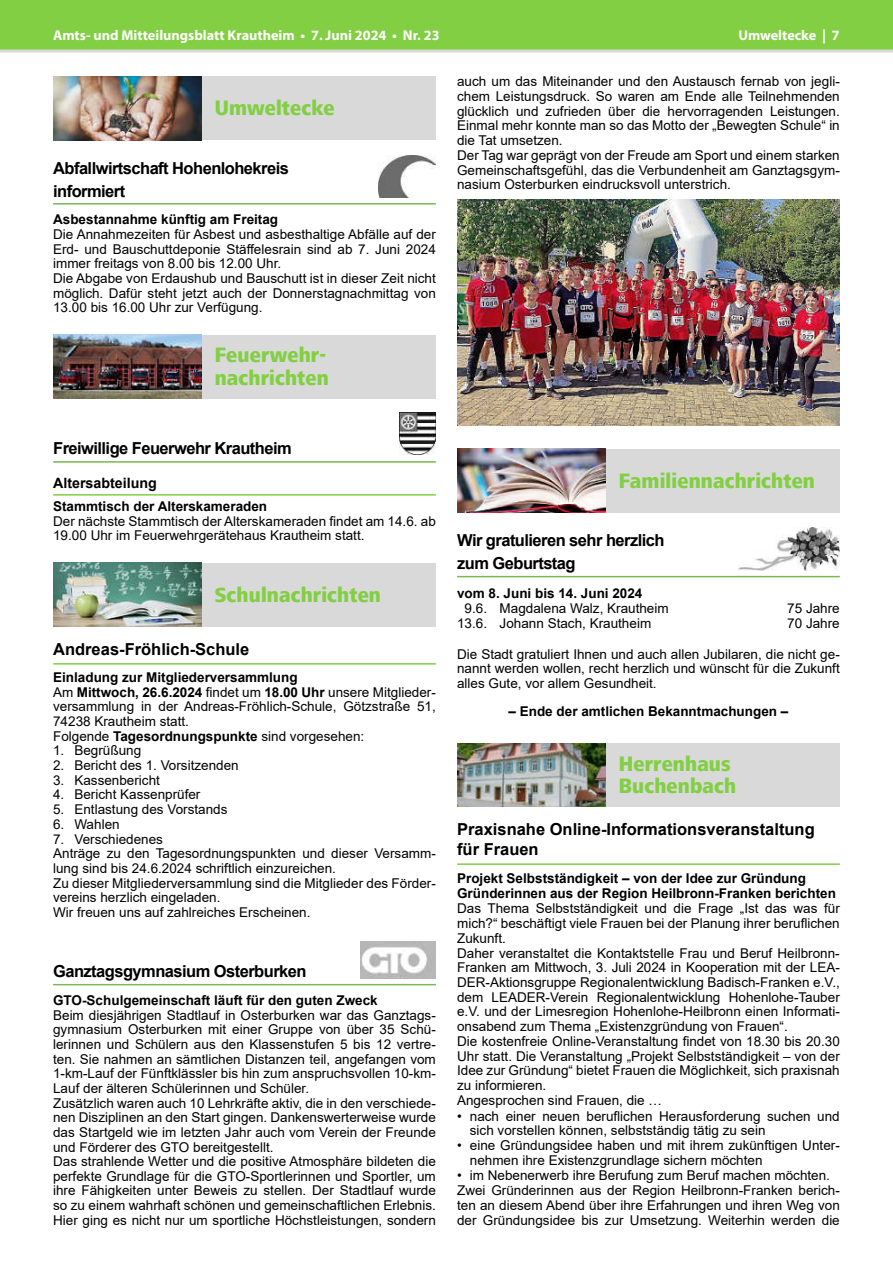
<style>
.page{position:relative;width:893px;height:1263px;background:#fff}
.page>*{position:absolute;margin:0;border:0;box-sizing:border-box;transform-origin:0 0}
.t1{font:800 21.45px/22.5px "Frutiger Next LT";letter-spacing:.01em;color:#82cf43;scale:.91 1}
.t2{font:700 16.5px/22.5px "Arial";letter-spacing:-.035em;color:#000}
.t3{font:700 16.5px/19.5px "Arial";color:#000}
.t4{font:700 14.25px "Myriad Pro";color:#fff}
.t5{font:700 14.25px "Arial";color:#000}
.t6{font:13.5px/14.7px "Arial";color:#000}
.t7{font:700 13.5px/15.3px "Arial";color:#000}
.s1{font-weight:700}
</style>
<div class="page">
<div style="left:0;top:0;width:893px;height:51px;background:#82cf43"></div>
<hr style="left:0;top:50px;width:893px;height:3px;background:#d9d9d9">
<hr style="left:53px;top:494px;width:383px;height:2px;background:#82cf43">
<hr style="left:53px;top:663px;width:383px;height:2px;background:#82cf43">
<div style="left:53px;top:77px;width:383px;height:63px;background:#d9d9d9"></div>
<img style="left:53px;top:77px;width:149px;height:63px">
<hr style="left:53px;top:203px;width:383px;height:2px;background:#77ba53">
<img style="left:378px;top:155px;width:58px;height:43px">
<div style="left:53px;top:335px;width:383px;height:63px;background:#d9d9d9"></div>
<img style="left:53px;top:335px;width:149px;height:63px">
<hr style="left:53px;top:461px;width:383px;height:2px;background:#77ba53">
<img style="left:400px;top:412px;width:36px;height:43px">
<div style="left:53px;top:563px;width:383px;height:63px;background:#d9d9d9"></div>
<img style="left:53px;top:563px;width:149px;height:63px">
<hr style="left:53px;top:984px;width:383px;height:1px;background:#77ba53">
<img style="left:361px;top:942px;width:75px;height:36px">
<hr style="left:457px;top:863px;width:383px;height:2px;background:#82cf43">
<img style="left:457px;top:200px;width:383px;height:226px">
<div style="left:457px;top:449px;width:383px;height:64px;background:#d9d9d9"></div>
<img style="left:457px;top:449px;width:149px;height:64px">
<hr style="left:457px;top:576px;width:383px;height:1px;background:#77ba53">
<img style="left:739px;top:528px;width:101px;height:42px">
<div style="left:457px;top:743px;width:383px;height:64px;background:#d9d9d9"></div>
<img style="left:457px;top:743px;width:149px;height:64px">
<p class="t4" style="left:53px;top:26px;width:388px">Amts- und Mitteilungsblatt Krautheim • 7. Juni 2024 • Nr. 23</p>
<p class="t4" style="left:738px;top:26px;width:103px">Umweltecke | 7</p>
<h1 class="t1" style="left:215px;top:97px;width:133px">Umweltecke</h1>
<p class="t2" style="left:53px;top:158px;width:237px">Abfallwirtschaft Hohenlohekreis informiert</p>
<p class="t7" style="left:53px;top:212px;width:227px">Asbestannahme künftig am Freitag</p>
<p class="t6" style="left:53px;top:227px;width:384px">Die Annahmezeiten für Asbest und asbesthaltige Abfälle auf der Erd- und Bauschuttdeponie Stäffelesrain sind ab 7. Juni 2024 immer freitags von 8.00 bis 12.00 Uhr.<br>Die Abgabe von Erdaushub und Bauschutt ist in dieser Zeit nicht möglich. Dafür steht jetzt auch der Donnerstagnachmittag von 13.00 bis 16.00 Uhr zur Verfügung.</p>
<h1 class="t1" style="left:215px;top:344px;width:127px">Feuerwehr&shy;nachrichten</h1>
<p class="t6" style="left:457px;top:74px;width:384px">auch um das Miteinander und den Austausch fernab von jegli&shy;chem Leistungsdruck. So waren am Ende alle Teilnehmenden glücklich und zufrieden über die hervorragenden Leistungen.<br>Einmal mehr konnte man so das Motto der „Bewegten Schule“ in die Tat umsetzen.<br>Der Tag war geprägt von der Freude am Sport und einem starken Gemeinschaftsgefühl, das die Verbundenheit am Ganztagsgym&shy;nasium Osterburken eindrucksvoll unterstrich.</p>
<p class="t2" style="left:53px;top:437px;width:240px">Freiwillige Feuerwehr Krautheim</p>
<p class="t5" style="left:53px;top:473px;width:105px">Altersabteilung</p>
<p class="t7" style="left:53px;top:499px;width:216px">Stammtisch der Alterskameraden</p>
<p class="t6" style="left:53px;top:513px;width:384px">Der nächste Stammtisch der Alterskameraden findet am 14.6. ab<br>19.00 Uhr im Feuerwehrgerätehaus Krautheim statt.</p>
<h1 class="t1" style="left:215px;top:583px;width:184px">Schulnachrichten</h1>
<p class="t3" style="left:53px;top:639px;width:198px">Andreas-Fröhlich-Schule</p>
<p class="t6" style="left:53px;top:670px;width:384px"><span class="s1">Einladung zur Mitgliederversammlung<br></span>Am <span class="s1">Mittwoch, 26.6.2024</span> findet um <span class="s1">18.00 Uhr</span> unsere Mitglieder&shy;versammlung in der Andreas-Fröhlich-Schule, Götzstraße 51, 74238 Krautheim statt.<br>Folgende <span class="s1">Tagesordnungspunkte</span> sind vorgesehen:</p>
<p class="t6" style="left:53px;top:743px;width:90px">1. Begrüßung</p>
<p class="t6" style="left:53px;top:758px;width:187px">2. Bericht des 1. Vorsitzenden</p>
<p class="t6" style="left:53px;top:773px;width:108px">3. Kassenbericht</p>
<p class="t6" style="left:53px;top:787px;width:149px">4. Bericht Kassenprüfer</p>
<p class="t6" style="left:53px;top:802px;width:176px">5. Entlastung des Vorstands</p>
<p class="t6" style="left:53px;top:817px;width:68px">6. Wahlen</p>
<p class="t6" style="left:53px;top:831px;width:384px">7. Verschiedenes<br>Anträge zu den Tagesordnungspunkten und dieser Versamm&shy;lung sind bis 24.6.2024 schriftlich einzureichen.<br>Zu dieser Mitgliederversammlung sind die Mitglieder des Förder&shy;vereins herzlich eingeladen.<br>Wir freuen uns auf zahlreiches Erscheinen.</p>
<p class="t2" style="left:53px;top:960px;width:255px">Ganztagsgymnasium Osterburken</p>
<p class="t7" style="left:53px;top:993px;width:326px">GTO-Schulgemeinschaft läuft für den guten Zweck</p>
<p class="t6" style="left:53px;top:1008px;width:384px">Beim diesjährigen Stadtlauf in Osterburken war das Ganztags&shy;gymnasium Osterburken mit einer Gruppe von über 35 Schü&shy;lerinnen und Schülern aus den Klassenstufen 5 bis 12 vertre&shy;ten. Sie nahmen an sämtlichen Distanzen teil, angefangen vom 1-km-Lauf der Fünftklässler bis hin zum anspruchsvollen 10-km-Lauf der älteren Schülerinnen und Schüler.<br>Zusätzlich waren auch 10 Lehrkräfte aktiv, die in den verschiede&shy;nen Disziplinen an den Start gingen. Dankenswerterweise wurde das Startgeld wie im letzten Jahr auch vom Verein der Freunde und Förderer des GTO bereitgestellt.<br>Das strahlende Wetter und die positive Atmosphäre bildeten die perfekte Grundlage für die GTO-Sportlerinnen und Sportler, um ihre Fähigkeiten unter Beweis zu stellen. Der Stadtlauf wurde so zu einem wahrhaft schönen und gemeinschaftlichen Erlebnis.<br>Hier ging es nicht nur um sportliche Höchstleistungen, sondern</p>
<h1 class="t1" style="left:619px;top:469px;width:217px">Familiennachrichten</h1>
<p class="t2" style="left:457px;top:530px;width:209px">Wir gratulieren sehr herzlich zum Geburtstag</p>
<p class="t7" style="left:457px;top:585px;width:187px">vom 8. Juni bis 14. Juni 2024</p>
<p class="t6" style="left:465px;top:601px;width:206px">9.6. Magdalena Walz, Krautheim</p>
<p class="t6" style="left:787px;top:601px;width:54px">75 Jahre</p>
<p class="t6" style="left:457px;top:616px;width:196px">13.6. Johann Stach, Krautheim</p>
<p class="t6" style="left:787px;top:616px;width:54px">70 Jahre</p>
<p class="t6" style="left:457px;top:646px;width:384px;text-align:justify">Die Stadt gratuliert Ihnen und auch allen Jubilaren, die nicht ge&shy;nannt werden wollen, recht herzlich und wünscht für die Zukunft alles Gute, vor allem Gesundheit.</p>
<p class="t7" style="left:509px;top:703px;width:281px">– Ende der amtlichen Bekanntmachungen –</p>
<h1 class="t1" style="left:619px;top:752px;width:131px">Herrenhaus<br>Buchenbach</h1>
<p class="t3" style="left:457px;top:820px;width:359px">Praxisnahe Online-Informationsveranstaltung für Frauen</p>
<p class="t7" style="left:457px;top:871px;width:380px">Projekt Selbstständigkeit – von der Idee zur Gründung<br>Gründerinnen aus der Region Heilbronn-Franken berichten</p>
<p class="t6" style="left:457px;top:901px;width:384px">Das Thema Selbstständigkeit und die Frage „Ist das was für mich?“ beschäftigt viele Frauen bei der Planung ihrer beruflichen Zukunft.<br>Daher veranstaltet die Kontaktstelle Frau und Beruf Heilbronn-Franken am Mittwoch, 3. Juli 2024 in Kooperation mit der LEA-DER-Aktionsgruppe Regionalentwicklung Badisch-Franken e.V., dem LEADER-Verein Regionalentwicklung Hohenlohe-Tauber e.V. und der Limesregion Hohenlohe-Heilbronn einen Informati&shy;onsabend zum Thema „Existenzgründung von Frauen“.<br>Die kostenfreie Online-Veranstaltung findet von 18.30 bis 20.30<br>Uhr statt. Die Veranstaltung „Projekt Selbstständigkeit – von der Idee zur Gründung“ bietet Frauen die Möglichkeit, sich praxisnah zu informieren.<br>Angesprochen sind Frauen, die …</p>
<p class="t6" style="left:470px;top:1108px;width:371px;text-indent:-13px">• nach einer neuen beruflichen Herausforderung suchen und sich vorstellen können, selbstständig tätig zu sein</p>
<p class="t6" style="left:470px;top:1138px;width:371px;text-indent:-13px">• eine Gründungsidee haben und mit ihrem zukünftigen Unter&shy;nehmen ihre Existenzgrundlage sichern möchten</p>
<p class="t6" style="left:457px;top:1168px;width:384px">• im Nebenerwerb ihre Berufung zum Beruf machen möchten.<br>Zwei Gründerinnen aus der Region Heilbronn-Franken berich&shy;ten an diesem Abend über ihre Erfahrungen und ihren Weg von der Gründungsidee bis zur Umsetzung. Weiterhin werden die</p>
</div>
